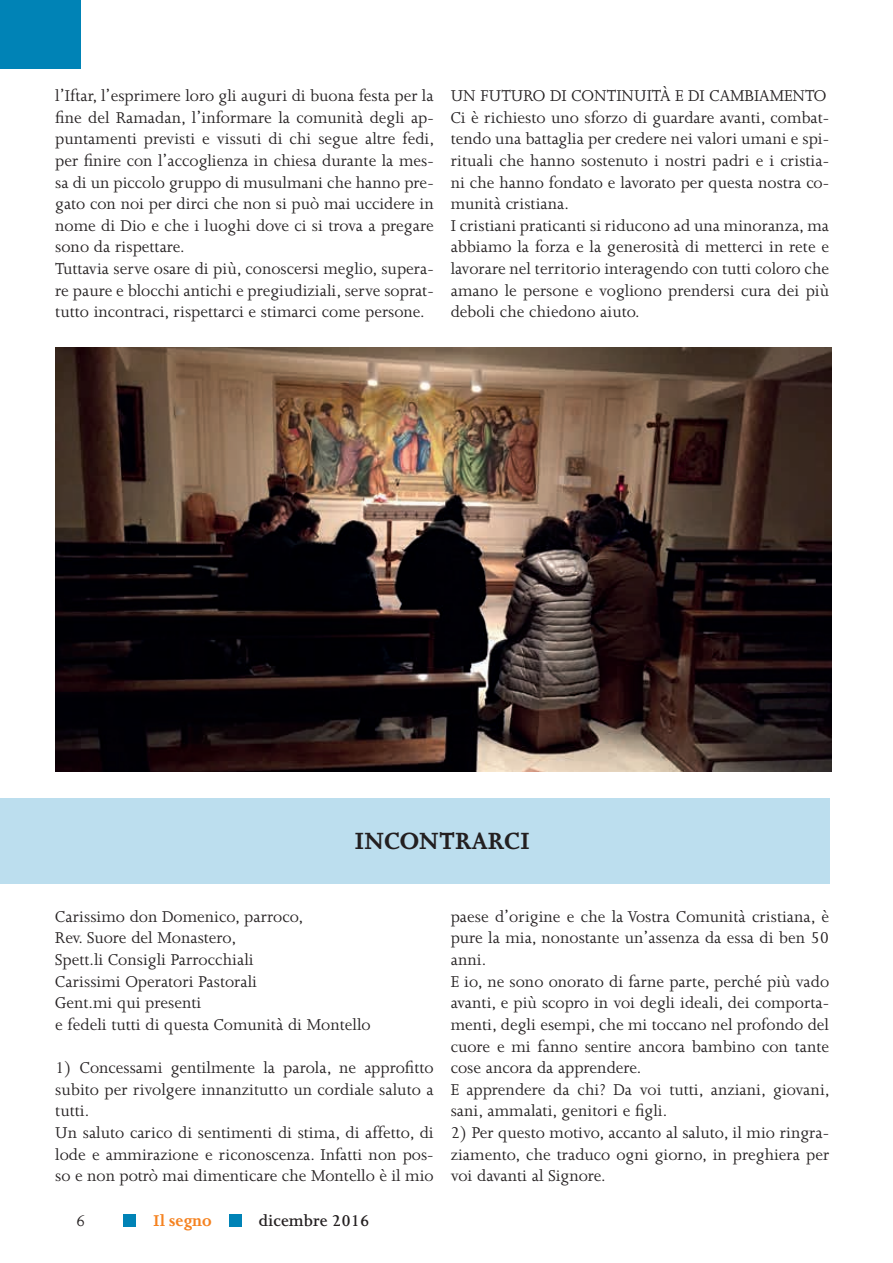
<style>
.page{position:relative;width:893px;height:1263px;background:#fff}
.page>*{position:absolute;margin:0;border:0;box-sizing:border-box;transform-origin:0 0}
.t1{font:700 27px "Joanna MT Std";color:#231f20}
.t2{font:18px/21.6px "Joanna MT Std";color:#231f20}
.t3{font:600 18px "Joanna MT Std";color:#231f20}
.t4{font:700 18px "Joanna MT Std";color:#f58220}
.t5{font:italic 18px "Joanna MT Std";color:#231f20}
</style>
<div class="page">
<div style="left:229px;top:1214px;width:13px;height:13px;background:#0083b6"></div>
<div style="left:124px;top:1214px;width:12px;height:13px;background:#0083b6"></div>
<div style="left:0;top:0;width:81px;height:68px;background:#0083b6"></div>
<div style="left:0;top:798px;width:829px;height:85px;background:#bcdeee"></div>
<img style="left:55px;top:348px;width:776px;height:423px">
<p class="t2" style="left:55px;top:85px;width:381px">l’Iftar, l’esprimere loro gli auguri di buona festa per la fine del Ramadan, l’informare la comunità degli ap&shy;puntamenti previsti e vissuti di chi segue altre fedi, per finire con l’accoglienza in chiesa durante la mes&shy;sa di un piccolo gruppo di musulmani che hanno pre&shy;gato con noi per dirci che non si può mai uccidere in nome di Dio e che i luoghi dove ci si trova a pregare sono da rispettare.<br>Tuttavia serve osare di più, conoscersi meglio, supera&shy;re paure e blocchi antichi e pregiudiziali, serve soprat&shy;tutto incontraci, rispettarci e stimarci come persone.</p>
<p class="t2" style="left:451px;top:85px;width:380px">UN FUTURO DI CONTINUITÀ E DI CAMBIAMENTO Ci è richiesto uno sforzo di guardare avanti, combat&shy;tendo una battaglia per credere nei valori umani e spi&shy;rituali che hanno sostenuto i nostri padri e i cristia&shy;ni che hanno fondato e lavorato per questa nostra co&shy;munità cristiana.<br>I cristiani praticanti si riducono ad una minoranza, ma abbiamo la forza e la generosità di metterci in rete e lavorare nel territorio interagendo con tutti coloro che amano le persone e vogliono prendersi cura dei più deboli che chiedono aiuto.</p>
<h1 class="t1" style="left:355px;top:827px;width:177px">INCONTRARCI</h1>
<p class="t2" style="left:55px;top:906px;width:317px">Carissimo don Domenico, parroco,<br>Rev. Suore del Monastero,<br>Spett.li Consigli Parrocchiali<br>Carissimi Operatori Pastorali<br>Gent.mi qui presenti<br>e fedeli tutti di questa Comunità di Montello</p>
<p class="t2" style="left:55px;top:1057px;width:380px">1) Concessami gentilmente la parola, ne approfitto subito per rivolgere innanzitutto un cordiale saluto a tutti.<br>Un saluto carico di sentimenti di stima, di affetto, di lode e ammirazione e riconoscenza. Infatti non pos&shy;so e non potrò mai dimenticare che Montello è il mio</p>
<p class="t5" style="left:77px;top:1211px;width:10px">6</p>
<p class="t4" style="left:153px;top:1211px;width:60px">Il segno</p>
<p class="t3" style="left:259px;top:1211px;width:112px">dicembre 2016</p>
<p class="t2" style="left:451px;top:906px;width:381px">paese d’origine e che la Vostra Comunità cristiana, è pure la mia, nonostante un’assenza da essa di ben 50 anni.<br>E io, ne sono onorato di farne parte, perché più vado avanti, e più scopro in voi degli ideali, dei comporta&shy;menti, degli esempi, che mi toccano nel profondo del cuore e mi fanno sentire ancora bambino con tante cose ancora da apprendere.<br>E apprendere da chi? Da voi tutti, anziani, giovani, sani, ammalati, genitori e figli.</p>
<p class="t2" style="left:451px;top:1122px;width:380px;text-align:justify">2) Per questo motivo, accanto al saluto, il mio ringra&shy;ziamento, che traduco ogni giorno, in preghiera per voi davanti al Signore.</p>
</div>
